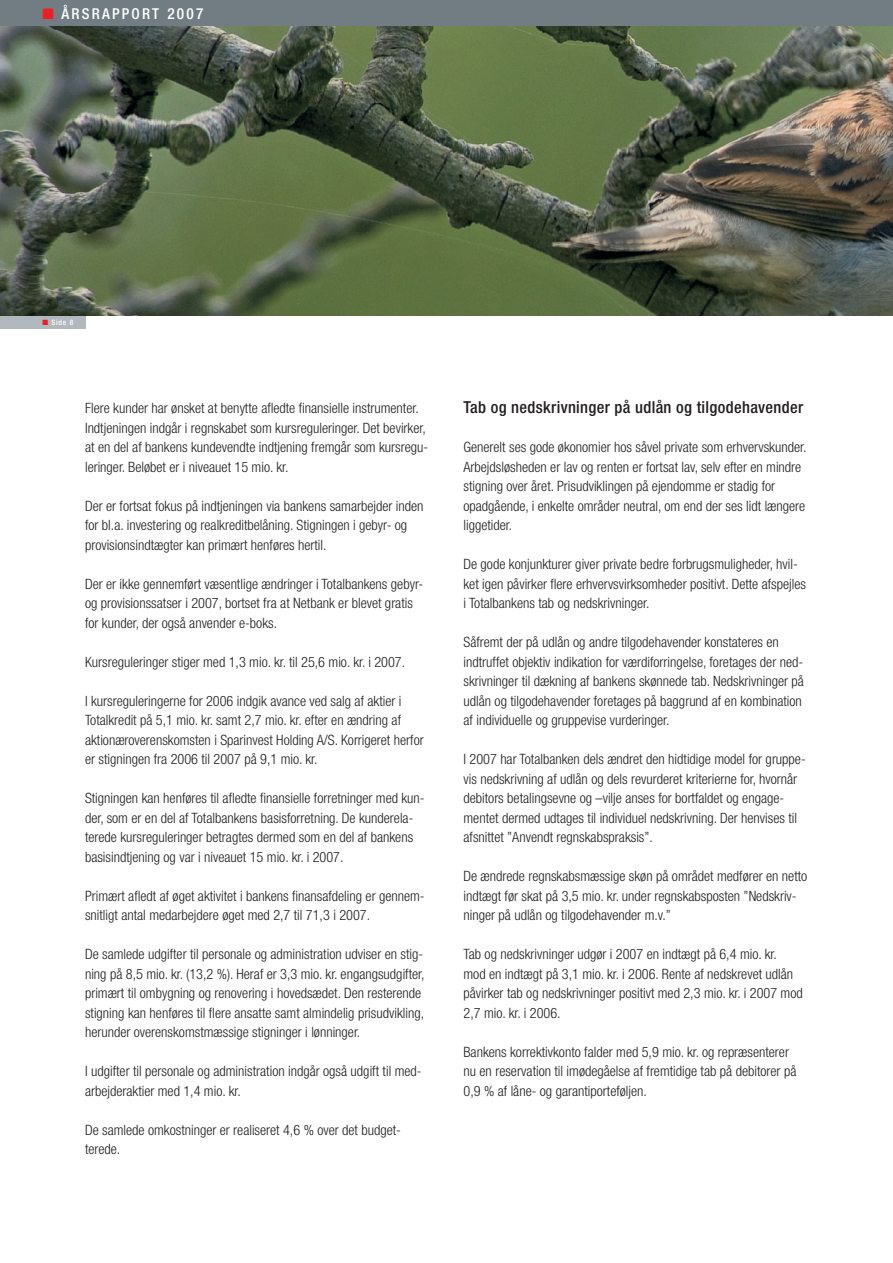
<style>
.page{position:relative;width:893px;height:1263px;background:#fff}
.page>*{position:absolute;margin:0;border:0;box-sizing:border-box;transform-origin:0 0}
.t1{font:500 condensed 16.5px "Helvetica Neue";letter-spacing:.02em;color:#231f20}
.t2{font:500 condensed 15px "Helvetica Neue";letter-spacing:.15em;color:#fff}
.t3{font:300 condensed 14.25px/19.5px "Helvetica Neue";color:#231f20}
.t4{font:500 condensed 7.5px "Helvetica Neue";color:#fff}
.s1{color:#ee1d23}
.s2{font-size:15.3px}
</style>
<div class="page">
<img style="left:0;top:26px;width:893px;height:290px">
<div style="left:0;top:316px;width:85px;height:12px;background:#b1b9bf"></div>
<div style="left:0;top:0;width:893px;height:26px;background:#717d83"></div>
<p class="t2" style="left:43px;top:5px;width:163px"><span class="s1">■</span> ÅRSRAPPORT <span class="s2">2007</span></p>
<p class="t4" style="left:43px;top:318px;width:32px"><span class="s1">■</span> Side 8</p>
<p class="t3" style="left:85px;top:398px;width:345px">Flere kunder har ønsket at benytte afledte finansielle instrumenter.<br>Indtjeningen indgår i regnskabet som kursreguleringer. Det bevirker, at en del af bankens kundevendte indtjening fremgår som kursregu&shy;leringer. Beløbet er i niveauet 15 mio. kr.</p>
<p class="t3" style="left:85px;top:496px;width:340px">Der er fortsat fokus på indtjeningen via bankens samarbejder inden for bl.a. investering og realkreditbelåning. Stigningen i gebyr- og provisionsindtægter kan primært henføres hertil.</p>
<p class="t3" style="left:85px;top:574px;width:340px">Der er ikke gennemført væsentlige ændringer i Totalbankens gebyr&shy;og provisionssatser i 2007, bortset fra at Netbank er blevet gratis for kunder, der også anvender e-boks.</p>
<p class="t3" style="left:85px;top:652px;width:322px">Kursreguleringer stiger med 1,3 mio. kr. til 25,6 mio. kr. i 2007.</p>
<p class="t3" style="left:85px;top:691px;width:340px">I kursreguleringerne for 2006 indgik avance ved salg af aktier i Totalkredit på 5,1 mio. kr. samt 2,7 mio. kr. efter en ændring af aktionæroverenskomsten i Sparinvest Holding A/S. Korrigeret herfor er stigningen fra 2006 til 2007 på 9,1 mio. kr.</p>
<p class="t3" style="left:85px;top:788px;width:341px">Stigningen kan henføres til afledte finansielle forretninger med kun&shy;der, som er en del af Totalbankens basisforretning. De kunderela&shy;terede kursreguleringer betragtes dermed som en del af bankens basisindtjening og var i niveauet 15 mio. kr. i 2007.</p>
<p class="t3" style="left:85px;top:886px;width:341px">Primært afledt af øget aktivitet i bankens finansafdeling er gennem&shy;snitligt antal medarbejdere øget med 2,7 til 71,3 i 2007.</p>
<p class="t3" style="left:85px;top:944px;width:341px">De samlede udgifter til personale og administration udviser en stig&shy;ning på 8,5 mio. kr. (13,2 %). Heraf er 3,3 mio. kr. engangsudgifter, primært til ombygning og renovering i hovedsædet. Den resterende stigning kan henføres til flere ansatte samt almindelig prisudvikling, herunder overenskomstmæssige stigninger i lønninger.</p>
<p class="t3" style="left:85px;top:1061px;width:338px">I udgifter til personale og administration indgår også udgift til med&shy;arbejderaktier med 1,4 mio. kr.</p>
<p class="t3" style="left:85px;top:1120px;width:317px">De samlede omkostninger er realiseret 4,6 % over det budget&shy;terede.</p>
<p class="t1" style="left:463px;top:398px;width:341px">Tab og nedskrivninger på udlån og tilgodehavender</p>
<p class="t3" style="left:463px;top:437px;width:344px">Generelt ses gode økonomier hos såvel private som erhvervskunder.<br>Arbejdsløsheden er lav og renten er fortsat lav, selv efter en mindre stigning over året. Prisudviklingen på ejendomme er stadig for opadgående, i enkelte områder neutral, om end der ses lidt længere liggetider.</p>
<p class="t3" style="left:463px;top:554px;width:344px">De gode konjunkturer giver private bedre forbrugsmuligheder, hvil&shy;ket igen påvirker flere erhvervsvirksomheder positivt. Dette afspejles i Totalbankens tab og nedskrivninger.</p>
<p class="t3" style="left:463px;top:632px;width:342px">Såfremt der på udlån og andre tilgodehavender konstateres en indtruffet objektiv indikation for værdiforringelse, foretages der ned&shy;skrivninger til dækning af bankens skønnede tab. Nedskrivninger på udlån og tilgodehavender foretages på baggrund af en kombination af individuelle og gruppevise vurderinger.</p>
<p class="t3" style="left:463px;top:749px;width:344px">I 2007 har Totalbanken dels ændret den hidtidige model for gruppe&shy;vis nedskrivning af udlån og dels revurderet kriterierne for, hvornår debitors betalingsevne og –vilje anses for bortfaldet og engage&shy;mentet dermed udtages til individuel nedskrivning. Der henvises til afsnittet ”Anvendt regnskabspraksis”.</p>
<p class="t3" style="left:463px;top:866px;width:345px">De ændrede regnskabsmæssige skøn på området medfører en netto indtægt før skat på 3,5 mio. kr. under regnskabsposten ”Nedskriv&shy;ninger på udlån og tilgodehavender m.v.”</p>
<p class="t3" style="left:463px;top:944px;width:341px">Tab og nedskrivninger udgør i 2007 en indtægt på 6,4 mio. kr.<br>mod en indtægt på 3,1 mio. kr. i 2006. Rente af nedskrevet udlån påvirker tab og nedskrivninger positivt med 2,3 mio. kr. i 2007 mod 2,7 mio. kr. i 2006.</p>
<p class="t3" style="left:463px;top:1042px;width:334px">Bankens korrektivkonto falder med 5,9 mio. kr. og repræsenterer nu en reservation til imødegåelse af fremtidige tab på debitorer på<br>0,9 % af låne- og garantiporteføljen.</p>
</div>
